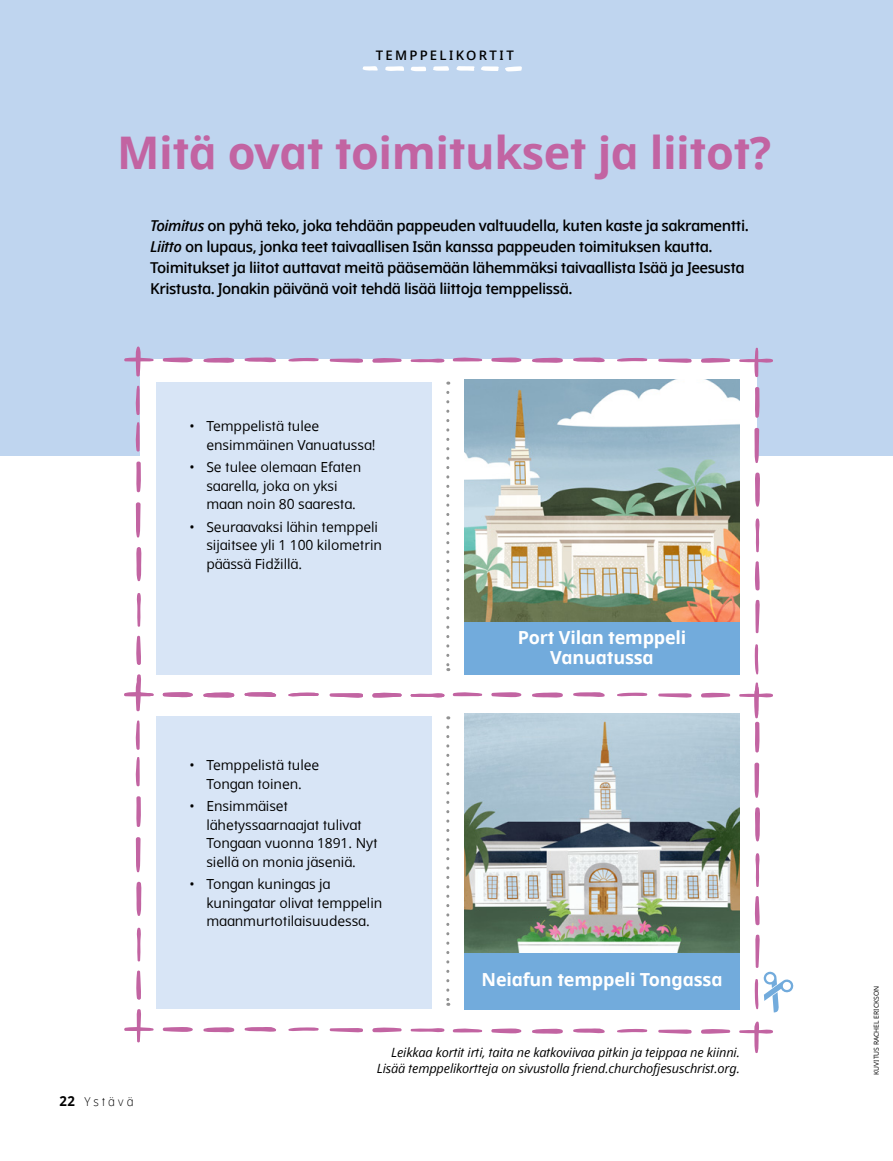
<style>
.page{position:relative;width:893px;height:1161px;background:#fff}
.page>*{position:absolute;margin:0;border:0;box-sizing:border-box;transform-origin:0 0}
.t1{font:700 45px "Dots Solidlds Lat";letter-spacing:-.01em;color:#c264a2}
.t2{font:700 18px/19.5px "Dots Solidlds Lat";letter-spacing:-.01em;color:#fff;text-align:center}
.t3{font:600 15px/20.7px "Dots Solidlds Lat";letter-spacing:-.03em;color:#000}
.p2_bullet-1_CUSTOM{font:13.8px/18.5px "Dots Solidlds Lat";letter-spacing:-.005em;color:#000}
.t4{font:600 13.2px "Dots Solidlds Lat";letter-spacing:.175em;color:#000}
.p1_aside_info_first_CUSTOM{font:italic 12.75px "Dots Solidlds Lat";letter-spacing:-.01em;color:#000}
.t5{font:300 12.3px "Dots Solidlds Lat";letter-spacing:.28em;color:#000;scale:.95 1}
.t6{font:6.75px "Dots Solidlds Lat";color:#000}
.s1{font-style:italic}
.s2{font-weight:700;font-size:13.8px}
</style>
<div class="page">
<svg style="left:452px;top:692px;width:30px;height:4px"></svg>
<svg style="left:491px;top:692px;width:31px;height:6px"></svg>
<svg style="left:532px;top:692px;width:31px;height:6px"></svg>
<svg style="left:573px;top:692px;width:32px;height:5px"></svg>
<svg style="left:617px;top:692px;width:31px;height:4px"></svg>
<svg style="left:658px;top:693px;width:34px;height:5px"></svg>
<svg style="left:701px;top:692px;width:30px;height:6px"></svg>
<svg style="left:162px;top:1027px;width:31px;height:5px"></svg>
<svg style="left:203px;top:1027px;width:32px;height:6px"></svg>
<svg style="left:244px;top:1027px;width:32px;height:5px"></svg>
<svg style="left:288px;top:1027px;width:31px;height:4px"></svg>
<svg style="left:329px;top:1028px;width:34px;height:5px"></svg>
<svg style="left:372px;top:1027px;width:30px;height:5px"></svg>
<svg style="left:410px;top:1028px;width:35px;height:5px"></svg>
<svg style="left:136px;top:720px;width:4px;height:30px"></svg>
<svg style="left:124px;top:1009px;width:30px;height:34px"></svg>
<svg style="left:136px;top:881px;width:6px;height:35px"></svg>
<svg style="left:136px;top:837px;width:5px;height:35px"></svg>
<svg style="left:136px;top:796px;width:5px;height:31px"></svg>
<svg style="left:136px;top:757px;width:4px;height:30px"></svg>
<svg style="left:136px;top:970px;width:5px;height:30px"></svg>
<svg style="left:136px;top:927px;width:5px;height:35px"></svg>
<svg style="left:452px;top:1028px;width:30px;height:5px"></svg>
<svg style="left:491px;top:1028px;width:31px;height:6px"></svg>
<svg style="left:532px;top:1028px;width:31px;height:6px"></svg>
<svg style="left:573px;top:1028px;width:32px;height:6px"></svg>
<svg style="left:617px;top:1028px;width:31px;height:5px"></svg>
<svg style="left:658px;top:1029px;width:34px;height:5px"></svg>
<svg style="left:701px;top:1029px;width:30px;height:5px"></svg>
<div style="left:156px;top:716px;width:275px;height:293px;background:#d8e5f6"></div>
<div style="left:464px;top:939px;width:276px;height:70px;background:#72abdc"></div>
<img style="left:464px;top:714px;width:276px;height:238px">
<svg style="left:446px;top:727px;width:3px;height:279px"></svg>
<div style="left:0;top:0;width:893px;height:455px;background:#bfd5ef"></div>
<div style="left:140px;top:359px;width:616px;height:332px;background:#fff"></div>
<svg style="left:452px;top:357px;width:30px;height:5px"></svg>
<svg style="left:491px;top:357px;width:31px;height:6px"></svg>
<svg style="left:532px;top:357px;width:31px;height:6px"></svg>
<svg style="left:573px;top:357px;width:32px;height:6px"></svg>
<svg style="left:617px;top:358px;width:31px;height:4px"></svg>
<svg style="left:658px;top:358px;width:34px;height:5px"></svg>
<svg style="left:701px;top:358px;width:30px;height:5px"></svg>
<svg style="left:162px;top:357px;width:31px;height:6px"></svg>
<svg style="left:203px;top:357px;width:32px;height:6px"></svg>
<svg style="left:244px;top:357px;width:32px;height:6px"></svg>
<svg style="left:288px;top:358px;width:31px;height:4px"></svg>
<svg style="left:329px;top:358px;width:34px;height:5px"></svg>
<svg style="left:372px;top:358px;width:30px;height:5px"></svg>
<svg style="left:410px;top:358px;width:35px;height:5px"></svg>
<svg style="left:162px;top:692px;width:31px;height:6px"></svg>
<svg style="left:203px;top:692px;width:32px;height:6px"></svg>
<svg style="left:244px;top:692px;width:32px;height:5px"></svg>
<svg style="left:288px;top:692px;width:31px;height:4px"></svg>
<svg style="left:329px;top:693px;width:34px;height:5px"></svg>
<svg style="left:372px;top:692px;width:30px;height:6px"></svg>
<svg style="left:410px;top:693px;width:35px;height:5px"></svg>
<svg style="left:136px;top:385px;width:4px;height:30px"></svg>
<svg style="left:124px;top:346px;width:30px;height:31px"></svg>
<svg style="left:124px;top:674px;width:30px;height:38px"></svg>
<svg style="left:136px;top:547px;width:6px;height:34px"></svg>
<svg style="left:136px;top:502px;width:5px;height:36px"></svg>
<svg style="left:136px;top:461px;width:5px;height:32px"></svg>
<svg style="left:136px;top:422px;width:4px;height:30px"></svg>
<svg style="left:136px;top:635px;width:5px;height:30px"></svg>
<svg style="left:136px;top:593px;width:5px;height:34px"></svg>
<div style="left:156px;top:381px;width:275px;height:293px;background:#d8e5f6"></div>
<div style="left:464px;top:604px;width:276px;height:70px;background:#72abdc"></div>
<img style="left:464px;top:379px;width:276px;height:242px">
<svg style="left:446px;top:392px;width:3px;height:279px"></svg>
<svg style="left:385px;top:66px;width:19px;height:5px"></svg>
<svg style="left:456px;top:66px;width:43px;height:5px"></svg>
<svg style="left:505px;top:66px;width:17px;height:6px"></svg>
<svg style="left:410px;top:67px;width:16px;height:4px"></svg>
<svg style="left:433px;top:66px;width:16px;height:5px"></svg>
<svg style="left:362px;top:66px;width:16px;height:5px"></svg>
<svg style="left:739px;top:1021px;width:34px;height:32px"></svg>
<svg style="left:754px;top:934px;width:40px;height:78px"></svg>
<svg style="left:755px;top:807px;width:5px;height:35px"></svg>
<svg style="left:754px;top:762px;width:5px;height:36px"></svg>
<svg style="left:754px;top:896px;width:6px;height:30px"></svg>
<svg style="left:755px;top:853px;width:5px;height:34px"></svg>
<svg style="left:739px;top:682px;width:34px;height:71px"></svg>
<svg style="left:754px;top:644px;width:5px;height:31px"></svg>
<svg style="left:755px;top:599px;width:5px;height:35px"></svg>
<svg style="left:755px;top:472px;width:5px;height:35px"></svg>
<svg style="left:754px;top:427px;width:5px;height:36px"></svg>
<svg style="left:755px;top:386px;width:5px;height:32px"></svg>
<svg style="left:739px;top:347px;width:34px;height:31px"></svg>
<svg style="left:754px;top:561px;width:6px;height:30px"></svg>
<svg style="left:755px;top:518px;width:5px;height:35px"></svg>
<p class="t4" style="left:376px;top:45px;width:140px">TEMPPELIKORTIT</p>
<p class="t1" style="left:117px;top:118px;width:656px">Mitä ovat toimitukset ja liitot?</p>
<p class="t3" style="left:150px;top:216px;width:600px"><span class="s1">Toimitus</span> on pyhä teko, joka tehdään pappeuden valtuudella, kuten kaste ja sakramentti.<br><span class="s1">Liitto</span> on lupaus, jonka teet taivaallisen Isän kanssa pappeuden toimituksen kautta.<br>Toimitukset ja liitot auttavat meitä pääsemään lähemmäksi taivaallista Isää ja Jeesusta Kristusta. Jonakin päivänä voit tehdä lisää liittoja temppelissä.</p>
<p class="p2_bullet-1_CUSTOM" style="left:206px;top:417px;width:171px;text-indent:-17px">• Temppelistä tulee ensimmäinen Vanuatussa!</p>
<p class="p2_bullet-1_CUSTOM" style="left:206px;top:458px;width:156px;text-indent:-17px">• Se tulee olemaan Efaten saarella, joka on yksi maan noin 80 saaresta.</p>
<p class="p2_bullet-1_CUSTOM" style="left:206px;top:517px;width:177px;text-indent:-17px">• Seuraavaksi lähin temppeli sijaitsee yli 1 100 kilometrin päässä Fidžillä.</p>
<p class="p2_bullet-1_CUSTOM" style="left:189px;top:756px;width:131px;text-align:center">• Temppelistä tulee<br>Tongan toinen.</p>
<p class="p2_bullet-1_CUSTOM" style="left:206px;top:797px;width:173px;text-indent:-17px">• Ensimmäiset lähetyssaarnaajat tulivat<br>Tongaan vuonna 1891. Nyt siellä on monia jäseniä.</p>
<p class="p2_bullet-1_CUSTOM" style="left:206px;top:875px;width:177px;text-indent:-17px">• Tongan kuningas ja kuningatar olivat temppelin maanmurtotilaisuudessa.</p>
<p class="t2" style="left:518px;top:628px;width:170px">Port Vilan temppeli<br>Vanuatussa</p>
<p class="t2" style="left:482px;top:970px;width:242px">Neiafun temppeli Tongassa</p>
<p class="t5" style="left:60px;top:1092px;width:79px"><span class="s2">22</span> Ystävä</p>
<p class="p1_aside_info_first_CUSTOM" style="left:391px;top:1043px;width:350px">Leikkaa kortit irti, taita ne katkoviivaa pitkin ja teippaa ne kiinni.</p>
<p class="p1_aside_info_first_CUSTOM" style="left:377px;top:1059px;width:365px">Lisää temppelikortteja on sivustolla friend.churchofjesuschrist.org.</p>
<p class="t6" style="left:871px;top:1075px;width:90px;rotate:-90deg">KUVITUS RACHEL ERICKSON</p>
</div>
